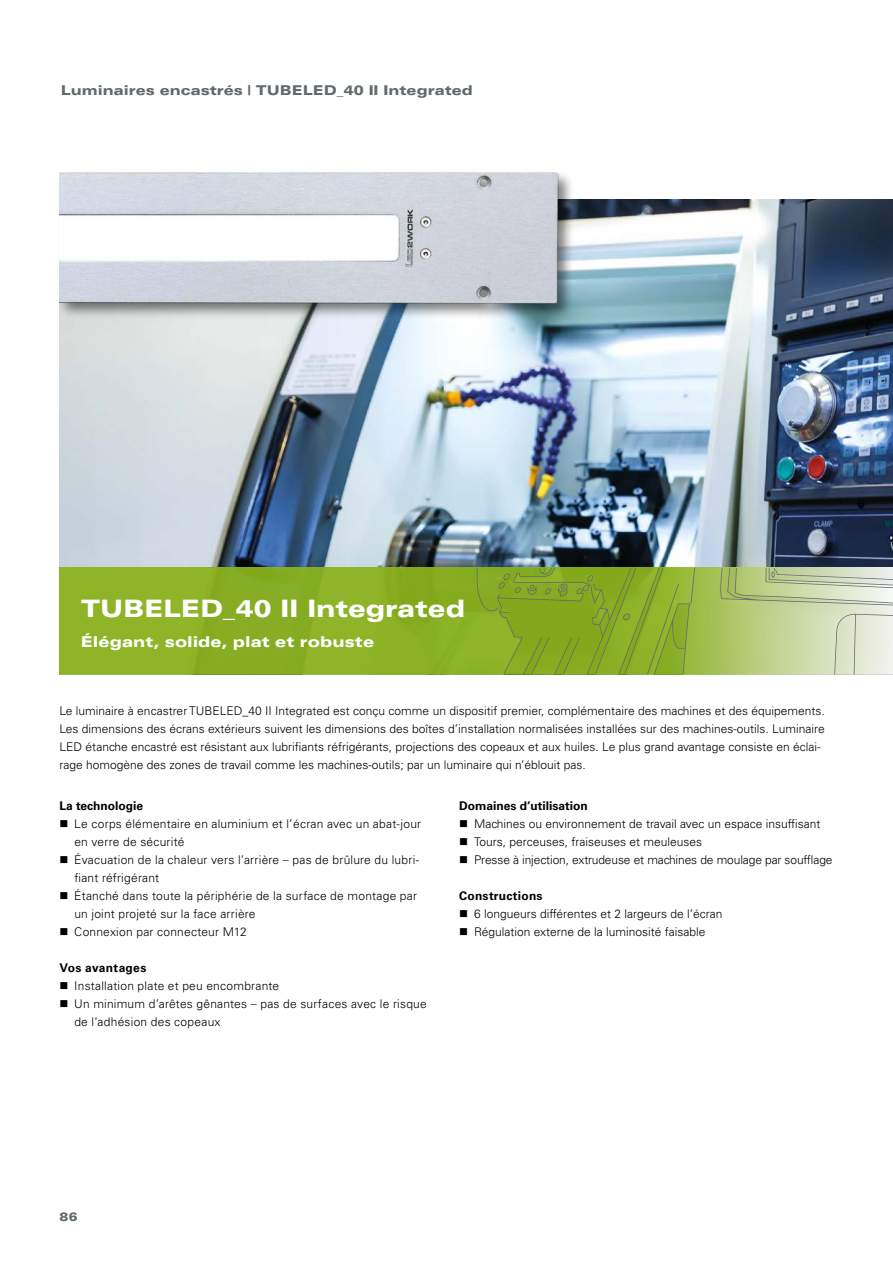
<style>
.page{position:relative;width:893px;height:1263px;background:#fff}
.page>*{position:absolute;margin:0;border:0;box-sizing:border-box;transform-origin:0 0}
.t1{font:900 expanded 24px "Univers LT Std";letter-spacing:-.005em;color:#fff}
.t2{font:900 expanded 15px "Univers LT Std";letter-spacing:.005em;color:#fff}
.t3{font:900 expanded 13.5px "Univers LT Std";color:#626a6e}
.t4{font:300 12px/18px "Univers LT Std";color:#000}
.t5{font:300 12px/18px "Univers LT Std";letter-spacing:.02em;color:#000}
.t6{font:700 12px "Univers LT Std";color:#000}
.t7{font:700 12px "Univers LT Std";letter-spacing:.02em;color:#000}
.t8{font:700 12px "Univers LT Std";letter-spacing:.03em;color:#000}
.t9{font:900 expanded 12px "Univers LT Std";color:#626a6e}
.s1{font-stretch:condensed}
</style>
<div class="page">
<img style="left:59px;top:200px;width:834px;height:368px">
<svg style="left:59px;top:568px;width:834px;height:106px;background:#94b638"></svg>
<svg style="left:834px;top:614px;width:59px;height:60px;background:#e0e4d3"></svg>
<svg style="left:475px;top:568px;width:220px;height:106px;background:#85aa27"></svg>
<svg style="left:720px;top:568px;width:173px;height:37px;background:#c1cea2"></svg>
<img style="left:59px;top:172px;width:546px;height:173px">
<p class="t3" style="left:61px;top:82px;width:413px">Luminaires encastrés | TUBELED_40 II Integrated</p>
<h1 class="t1" style="left:81px;top:594px;width:386px">TUBELED_40 II Integrated</h1>
<p class="t2" style="left:81px;top:633px;width:295px">Élégant, solide, plat et robuste</p>
<p class="t4" style="left:60px;top:701px;width:767px">Le luminaire à encastrer TUBELED_40 II Integrated est conçu comme un dispositif premier, complémentaire des machines et des équipements.<br>Les dimensions des écrans extérieurs suivent les dimensions des boîtes d’installation normalisées installées sur des machines-outils. Luminaire LED étanche encastré est résistant aux lubrifiants réfrigérants, projections des copeaux et aux huiles. Le plus grand avantage consiste en éclai&shy;rage homogène des zones de travail comme les machines-outils; par un luminaire qui n’éblouit pas.</p>
<p class="t6" style="left:60px;top:799px;width:85px">La technologie</p>
<p class="t5" style="left:74px;top:815px;width:348px">Le corps élémentaire en aluminium et l’écran avec un abat-jour en verre de sécurité<br>Évacuation de la chaleur vers l’arrière <span class="s1">–</span> pas de brûlure du lubri&shy;fiant réfrigérant<br>Étanché dans toute la périphérie de la surface de montage par un joint projeté sur la face arrière<br>Connexion par connecteur M12</p>
<p class="t8" style="left:59px;top:961px;width:88px">Vos avantages</p>
<p class="t5" style="left:74px;top:977px;width:354px">Installation plate et peu encombrante<br>Un minimum d’arêtes gênantes <span class="s1">–</span> pas de surfaces avec le risque de l’adhésion des copeaux</p>
<p class="t6" style="left:459px;top:799px;width:130px">Domaines d’utilisation</p>
<p class="t4" style="left:474px;top:815px;width:360px">Machines ou environnement de travail avec un espace insuffisant<br>Tours, perceuses, fraiseuses et meuleuses<br>Presse à injection, extrudeuse et machines de moulage par soufflage</p>
<p class="t7" style="left:459px;top:889px;width:85px">Constructions</p>
<p class="t4" style="left:474px;top:905px;width:250px">6 longueurs différentes et 2 largeurs de l’écran<br>Régulation externe de la luminosité faisable</p>
<p class="t9" style="left:60px;top:1209px;width:20px">86</p>
</div>
